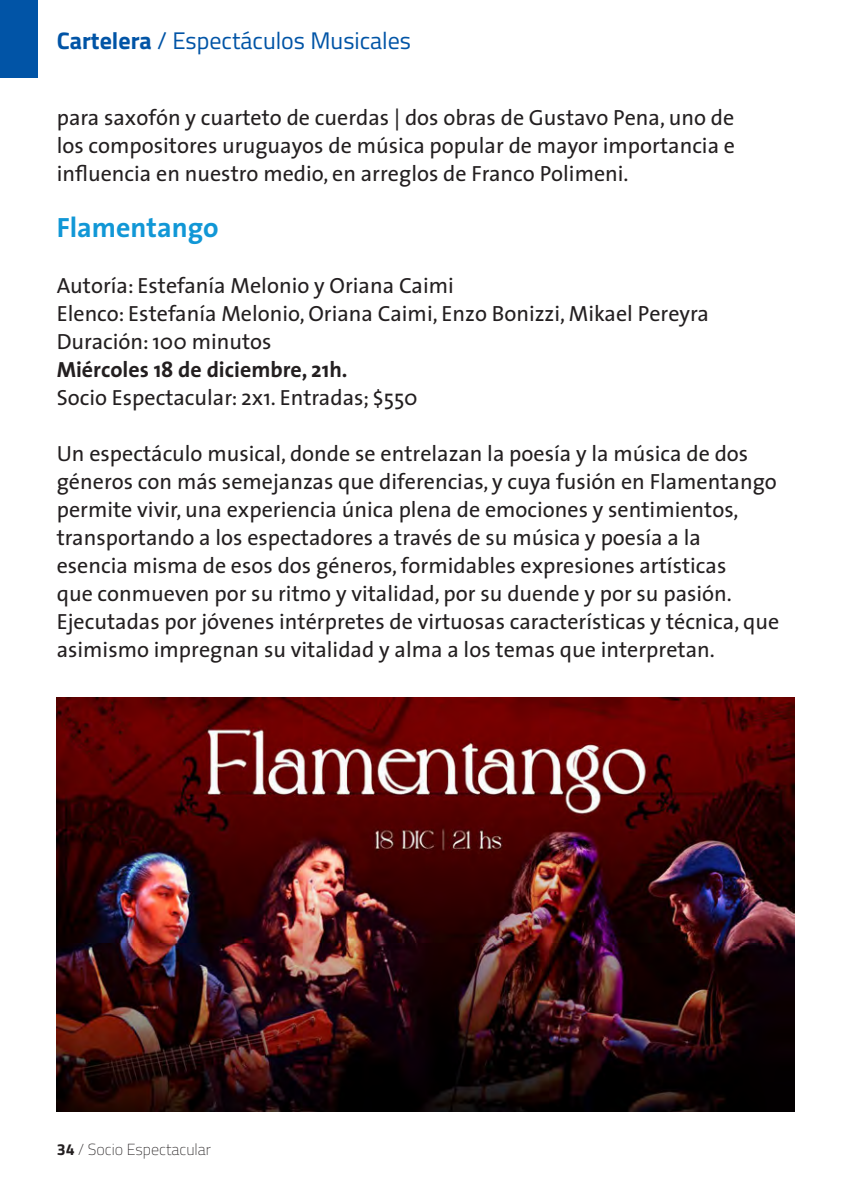
<style>
.page{position:relative;width:851px;height:1191px;background:#fff}
.page>*{position:absolute;margin:0;border:0;box-sizing:border-box;transform-origin:0 0}
.t1{font:700 28px "The Sans";color:#1197d6}
.t2{font:24px "Titillium Web";color:#0154a6}
.t3{font:22px/28px "The Sans";color:#231f20;text-align:justify}
.t4{font:700 22px "The Sans";color:#231f20}
.t5{font:200 16px "Titillium Web";color:#231f20}
.s1{font-weight:700}
</style>
<div class="page">
<div style="left:0;top:0;width:38px;height:77px;background:#0154a6"></div>
<img style="left:57px;top:697px;width:737px;height:414px">
<p class="t2" style="left:57px;top:23px;width:356px"><span class="s1">Cartelera</span> / Espectáculos Musicales</p>
<p class="t3" style="left:57px;top:103px;width:679px">para saxofón y cuarteto de cuerdas | dos obras de Gustavo Pena, uno de los compositores uruguayos de música popular de mayor importancia e influencia en nuestro medio, en arreglos de Franco Polimeni.</p>
<p class="t1" style="left:57px;top:204px;width:163px">Flamentango</p>
<p class="t3" style="left:57px;top:271px;width:398px">Autoría: Estefanía Melonio y Oriana Caimi</p>
<p class="t3" style="left:57px;top:299px;width:653px">Elenco: Estefanía Melonio, Oriana Caimi, Enzo Bonizzi, Mikael Pereyra</p>
<p class="t3" style="left:57px;top:327px;width:216px">Duración: 100 minutos</p>
<p class="t4" style="left:57px;top:351px;width:292px">Miércoles 18 de diciembre, 21h.</p>
<p class="t3" style="left:57px;top:383px;width:362px">Socio Espectacular: 2x1. Entradas; $550</p>
<p class="t3" style="left:57px;top:439px;width:724px;text-align:left">Un espectáculo musical, donde se entrelazan la poesía y la música de dos géneros con más semejanzas que diferencias, y cuya fusión en Flamentango permite vivir, una experiencia única plena de emociones y sentimientos, transportando a los espectadores a través de su música y poesía a la<br>esencia misma de esos dos géneros, formidables expresiones artísticas<br>que conmueven por su ritmo y vitalidad, por su duende y por su pasión.<br>Ejecutadas por jóvenes intérpretes de virtuosas características y técnica, que asimismo impregnan su vitalidad y alma a los temas que interpretan.</p>
<p class="t5" style="left:57px;top:1138px;width:156px"><span class="s1">34</span> / Socio Espectacular</p>
</div>
